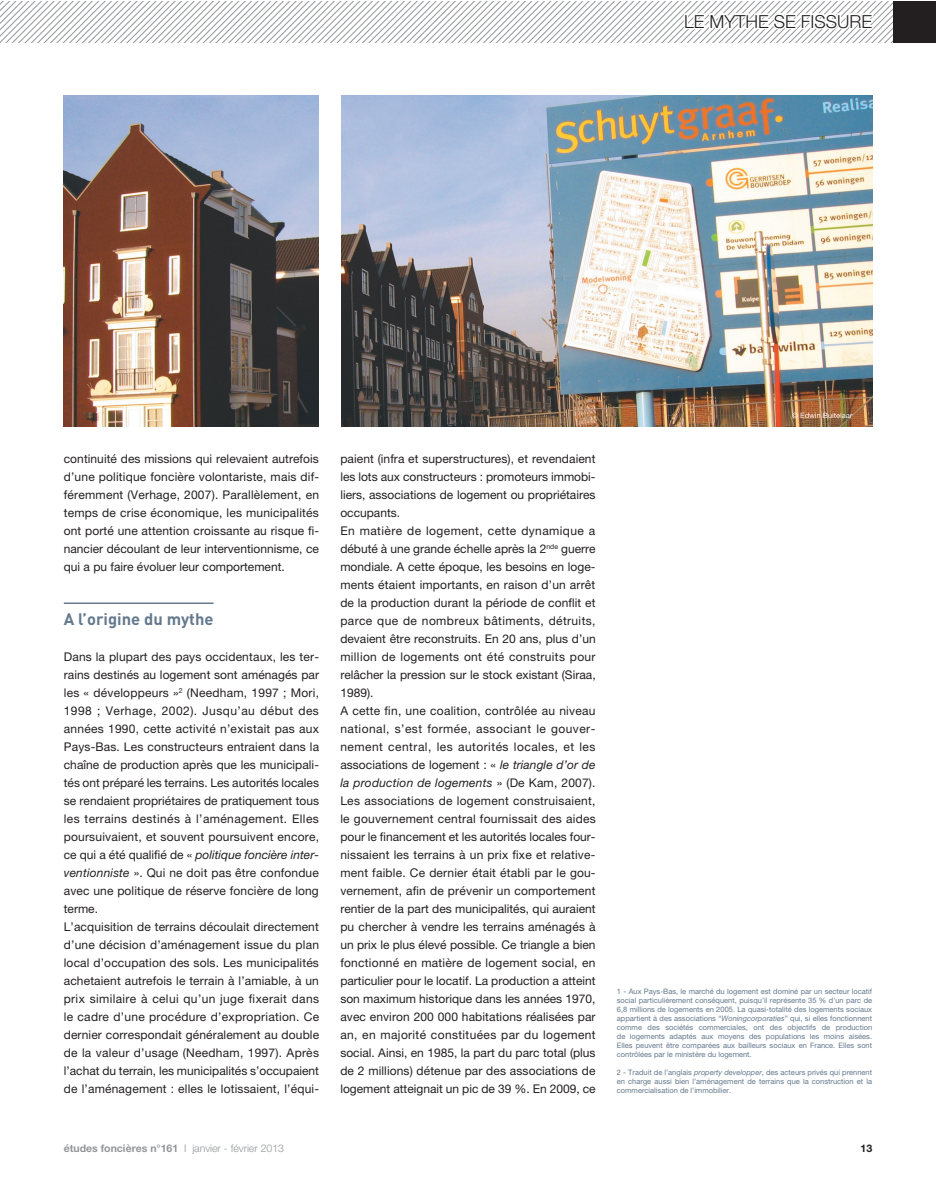
<style>
.page{position:relative;width:936px;height:1191px;background:#fff}
.page>*{position:absolute;margin:0;border:0;box-sizing:border-box;transform-origin:0 0}
.t1{font:300 18px "Helvetica Neue LT Pro";color:#231f20}
.t2{font:700 16.5px "DIN";color:#64798d}
.t3{font:12px/18px "Helvetica Neue LT Pro";letter-spacing:.01em;color:#231f20}
.t4{font:700 10.5px "Helvetica Neue LT Pro";color:#939598}
.t5{font:700 10.5px "Helvetica Neue LT Pro";color:#231f20}
.t6{font:7.5px/9px "Helvetica Neue LT Pro";color:#64798d;text-align:justify}
.s1{font-style:italic}
.s2{font-weight:300}
</style>
<div class="page">
<svg style="left:0;top:1px;width:934px;height:146px"></svg>
<hr style="left:64px;top:602px;width:149px;height:2px;background:#64798d">
<img style="left:64px;top:96px;width:808px;height:331px">
<div style="left:319px;top:85px;width:21px;height:354px;background:#fff"></div>
<svg style="left:792px;top:412px;width:60px;height:6px"></svg>
<h1 class="t1" style="left:684px;top:10px;width:190px">LE MYTHE SE FISSURE</h1>
<p class="t3" style="left:64px;top:450px;width:257px;text-align:justify">continuité des missions qui relevaient autrefois d’une politique foncière volontariste, mais dif&shy;féremment (Verhage, 2007). Parallèlement, en temps de crise économique, les municipalités ont porté une attention croissante au risque fi&shy;nancier découlant de leur interventionnisme, ce qui a pu faire évoluer leur comportement.</p>
<h2 class="t2" style="left:64px;top:608px;width:151px">A l’origine du mythe</h2>
<p class="t3" style="left:64px;top:648px;width:257px">Dans la plupart des pays occidentaux, les ter&shy;rains destinés au logement sont aménagés par les « développeurs »<sup>2</sup> (Needham, 1997 ; Mori, 1998 ; Verhage, 2002). Jusqu’au début des années 1990, cette activité n’existait pas aux Pays-Bas. Les constructeurs entraient dans la chaîne de production après que les municipali&shy;tés ont préparé les terrains. Les autorités locales se rendaient propriétaires de pratiquement tous les terrains destinés à l’aménagement. Elles poursuivaient, et souvent poursuivent encore, ce qui a été qualifié de « <span class="s1">politique foncière inter&shy;ventionniste</span> ». Qui ne doit pas être confondue avec une politique de réserve foncière de long terme.<br>L’acquisition de terrains découlait directement d’une décision d’aménagement issue du plan local d’occupation des sols. Les municipalités achetaient autrefois le terrain à l’amiable, à un prix similaire à celui qu’un juge fixerait dans le cadre d’une procédure d’expropriation. Ce dernier correspondait généralement au double de la valeur d’usage (Needham, 1997). Après l’achat du terrain, les municipalités s’occupaient de l’aménagement : elles le lotissaient, l’équi-</p>
<p class="t3" style="left:340px;top:450px;width:257px">paient (infra et superstructures), et revendaient les lots aux constructeurs : promoteurs immobi&shy;liers, associations de logement ou propriétaires occupants.<br>En matière de logement, cette dynamique a débuté à une grande échelle après la 2<sup>nde</sup> guerre mondiale. A cette époque, les besoins en loge&shy;ments étaient importants, en raison d’un arrêt de la production durant la période de conflit et parce que de nombreux bâtiments, détruits, devaient être reconstruits. En 20 ans, plus d’un million de logements ont été construits pour relâcher la pression sur le stock existant (Siraa, 1989).<br>A cette fin, une coalition, contrôlée au niveau national, s’est formée, associant le gouver&shy;nement central, les autorités locales, et les associations de logement : « <span class="s1">le triangle d’or de la production de logements</span> » (De Kam, 2007).<br>Les associations de logement construisaient, le gouvernement central fournissait des aides pour le financement et les autorités locales four&shy;nissaient les terrains à un prix fixe et relative&shy;ment faible. Ce dernier était établi par le gou&shy;vernement, afin de prévenir un comportement rentier de la part des municipalités, qui auraient pu chercher à vendre les terrains aménagés à un prix le plus élevé possible. Ce triangle a bien fonctionné en matière de logement social, en particulier pour le locatif. La production a atteint son maximum historique dans les années 1970, avec environ 200 000 habitations réalisées par an, en majorité constituées par du logement social. Ainsi, en 1985, la part du parc total (plus de 2 millions) détenue par des associations de logement atteignait un pic de 39 %. En 2009, ce</p>
<p class="t6" style="left:617px;top:986px;width:257px">1 - Aux Pays-Bas, le marché du logement est dominé par un secteur locatif social particulièrement conséquent, puisqu’il représente 35 % d’un parc de 6,8 millions de logements en 2005. La quasi-totalité des logements sociaux appartient à des associations “<span class="s1">Woningcorporaties</span>” qui, si elles fonctionnent comme des sociétés commerciales, ont des objectifs de production de logements adaptés aux moyens des populations les moins aisées.<br>Elles peuvent être comparées aux bailleurs sociaux en France. Elles sont contrôlées par le ministère du logement.</p>
<p class="t6" style="left:617px;top:1067px;width:257px">2 - Traduit de l’anglais <span class="s1">property developper</span>, des acteurs privés qui prennent en charge aussi bien l’aménagement de terrains que la construction et la commercialisation de l’immobilier.</p>
<p class="t4" style="left:64px;top:1141px;width:222px">études foncières n°161 <span class="s2">I janvier - février 2013</span></p>
<p class="t5" style="left:860px;top:1142px;width:13px">13</p>
</div>
